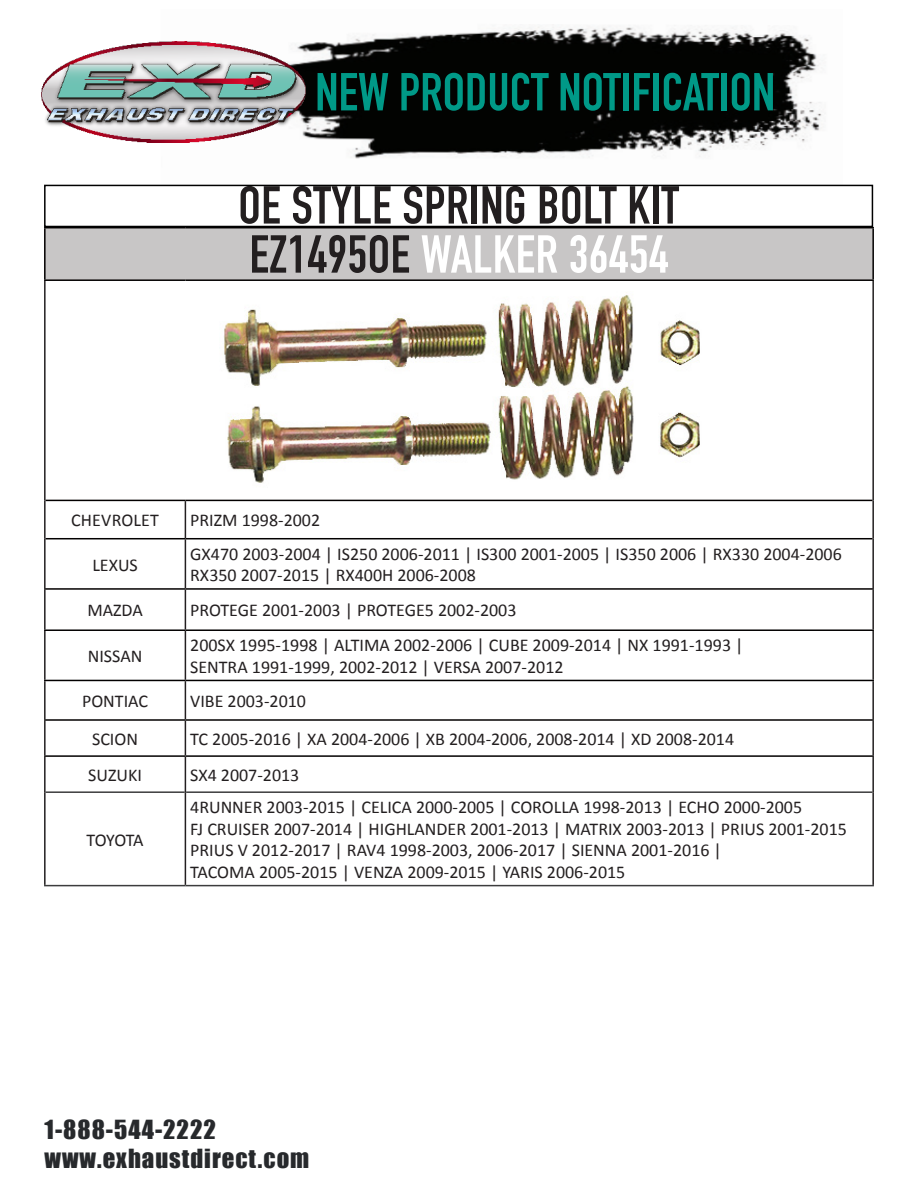
<style>
.page{position:relative;width:918px;height:1188px;background:#fff}
.page>*{position:absolute;margin:0;border:0;box-sizing:border-box;transform-origin:0 0}
.t1{font:700 52.5px "DIN Condensed";color:#009987}
.t2{font:700 52.5px "DIN Condensed";letter-spacing:.01em;color:#231f20}
.t3{font:700 52.5px "DIN Condensed";letter-spacing:.01em;color:#fff}
.t4{font:24.15px "Impact";letter-spacing:.04em;color:#27292c}
.t5{font:18px "Calibri";color:#231f20}
.s1{color:#231f20}
</style>
<div class="page">
<img style="left:161px;top:26px;width:682px;height:159px">
<img style="left:41px;top:41px;width:265px;height:101px">
<div style="left:45px;top:228px;width:828px;height:52px;background:#c8c6c6"></div>
<svg style="left:46px;top:499px;width:826px;height:386px"></svg>
<hr style="left:46px;top:791px;width:139px;height:2px;background:#3c3c3d">
<hr style="left:186px;top:791px;width:686px;height:2px;background:#3c3c3d">
<hr style="left:44px;top:885px;width:141px;height:1px;background:#3c3c3d">
<hr style="left:185px;top:885px;width:689px;height:1px;background:#3c3c3d">
<hr style="left:44px;top:281px;width:2px;height:219px;background:#231f20">
<hr style="left:872px;top:281px;width:2px;height:219px;background:#231f20">
<hr style="left:44px;top:500px;width:2px;height:39px;background:#231f20">
<hr style="left:185px;top:501px;width:1px;height:37px;background:#231f20">
<hr style="left:872px;top:500px;width:2px;height:39px;background:#231f20">
<hr style="left:44px;top:539px;width:2px;height:49px;background:#231f20">
<hr style="left:185px;top:539px;width:1px;height:49px;background:#231f20">
<hr style="left:872px;top:539px;width:2px;height:49px;background:#231f20">
<hr style="left:44px;top:590px;width:2px;height:39px;background:#231f20">
<hr style="left:185px;top:590px;width:1px;height:39px;background:#231f20">
<hr style="left:872px;top:590px;width:2px;height:39px;background:#231f20">
<hr style="left:44px;top:631px;width:2px;height:49px;background:#231f20">
<hr style="left:185px;top:631px;width:1px;height:49px;background:#231f20">
<hr style="left:872px;top:631px;width:2px;height:49px;background:#231f20">
<hr style="left:44px;top:681px;width:2px;height:38px;background:#231f20">
<hr style="left:185px;top:681px;width:1px;height:38px;background:#231f20">
<hr style="left:872px;top:681px;width:2px;height:38px;background:#231f20">
<hr style="left:44px;top:721px;width:2px;height:34px;background:#231f20">
<hr style="left:185px;top:721px;width:1px;height:34px;background:#231f20">
<hr style="left:872px;top:721px;width:2px;height:34px;background:#231f20">
<hr style="left:44px;top:757px;width:2px;height:35px;background:#231f20">
<hr style="left:185px;top:757px;width:1px;height:35px;background:#231f20">
<hr style="left:872px;top:757px;width:2px;height:35px;background:#231f20">
<hr style="left:44px;top:792px;width:2px;height:93px;background:#231f20">
<hr style="left:185px;top:792px;width:1px;height:93px;background:#231f20">
<hr style="left:872px;top:792px;width:2px;height:93px;background:#231f20">
<hr style="left:44px;top:227px;width:141px;height:1px;background:#030000">
<hr style="left:44px;top:228px;width:2px;height:51px;background:#030000">
<hr style="left:185px;top:227px;width:689px;height:1px;background:#030000">
<hr style="left:872px;top:228px;width:2px;height:51px;background:#030000">
<hr style="left:44px;top:279px;width:141px;height:2px;background:#030000">
<hr style="left:185px;top:279px;width:689px;height:2px;background:#030000">
<hr style="left:46px;top:500px;width:139px;height:1px;background:#030000">
<hr style="left:185px;top:500px;width:687px;height:1px;background:#030000">
<hr style="left:46px;top:538px;width:139px;height:1px;background:#030000">
<hr style="left:185px;top:538px;width:687px;height:1px;background:#030000">
<hr style="left:44px;top:588px;width:141px;height:2px;background:#030000">
<hr style="left:185px;top:588px;width:689px;height:2px;background:#030000">
<hr style="left:44px;top:629px;width:141px;height:2px;background:#030000">
<hr style="left:185px;top:629px;width:689px;height:2px;background:#030000">
<hr style="left:44px;top:680px;width:141px;height:1px;background:#030000">
<hr style="left:185px;top:680px;width:689px;height:1px;background:#030000">
<hr style="left:44px;top:719px;width:141px;height:2px;background:#030000">
<hr style="left:185px;top:719px;width:689px;height:2px;background:#030000">
<hr style="left:44px;top:755px;width:141px;height:2px;background:#030000">
<hr style="left:185px;top:755px;width:689px;height:2px;background:#030000">
<img style="left:224px;top:295px;width:476px;height:188px">
<div style="left:44px;top:185px;width:829px;height:42px;border:2px solid #000"></div>
<p class="t1" style="left:315px;top:61px;width:461px">NEW PRODUCT NOTIFICATION</p>
<p class="t2" style="left:238px;top:174px;width:442px">OE STYLE SPRING BOLT KIT</p>
<p class="t3" style="left:250px;top:223px;width:420px"><span class="s1">EZ1495OE</span> WALKER 36454</p>
<p class="t5" style="left:71px;top:509px;width:89px">CHEVROLET</p>
<p class="t5" style="left:190px;top:509px;width:132px">PRIZM 1998-2002</p>
<p class="t5" style="left:92px;top:553px;width:47px">LEXUS</p>
<p class="t5" style="left:190px;top:542px;width:653px">GX470 2003-2004 | IS250 2006-2011 | IS300 2001-2005 | IS350 2006 | RX330 2004-2006</p>
<p class="t5" style="left:190px;top:564px;width:287px">RX350 2007-2015 | RX400H 2006-2008</p>
<p class="t5" style="left:87px;top:599px;width:57px">MAZDA</p>
<p class="t5" style="left:190px;top:599px;width:328px">PROTEGE 2001-2003 | PROTEGE5 2002-2003</p>
<p class="t5" style="left:88px;top:645px;width:56px">NISSAN</p>
<p class="t5" style="left:190px;top:634px;width:555px">200SX 1995-1998 | ALTIMA 2002-2006 | CUBE 2009-2014 | NX 1991-1993 |</p>
<p class="t5" style="left:190px;top:656px;width:375px">SENTRA 1991-1999, 2002-2012 | VERSA 2007-2012</p>
<p class="t5" style="left:82px;top:690px;width:68px">PONTIAC</p>
<p class="t5" style="left:190px;top:690px;width:117px">VIBE 2003-2010</p>
<p class="t5" style="left:92px;top:727px;width:47px">SCION</p>
<p class="t5" style="left:190px;top:727px;width:545px">TC 2005-2016 | XA 2004-2006 | XB 2004-2006, 2008-2014 | XD 2008-2014</p>
<p class="t5" style="left:88px;top:764px;width:55px">SUZUKI</p>
<p class="t5" style="left:190px;top:764px;width:111px">SX4 2007-2013</p>
<p class="t5" style="left:87px;top:828px;width:59px">TOYOTA</p>
<p class="t5" style="left:190px;top:796px;width:614px">4RUNNER 2003-2015 | CELICA 2000-2005 | COROLLA 1998-2013 | ECHO 2000-2005</p>
<p class="t5" style="left:190px;top:818px;width:658px">FJ CRUISER 2007-2014 | HIGHLANDER 2001-2013 | MATRIX 2003-2013 | PRIUS 2001-2015</p>
<p class="t5" style="left:190px;top:839px;width:533px">PRIUS V 2012-2017 | RAV4 1998-2003, 2006-2017 | SIENNA 2001-2016 |</p>
<p class="t5" style="left:190px;top:861px;width:437px">TACOMA 2005-2015 | VENZA 2009-2015 | YARIS 2006-2015</p>
<p class="t4" style="left:45px;top:1111px;width:173px">1-888-544-2222</p>
<p class="t4" style="left:45px;top:1139px;width:266px">www.exhaustdirect.com</p>
</div>
